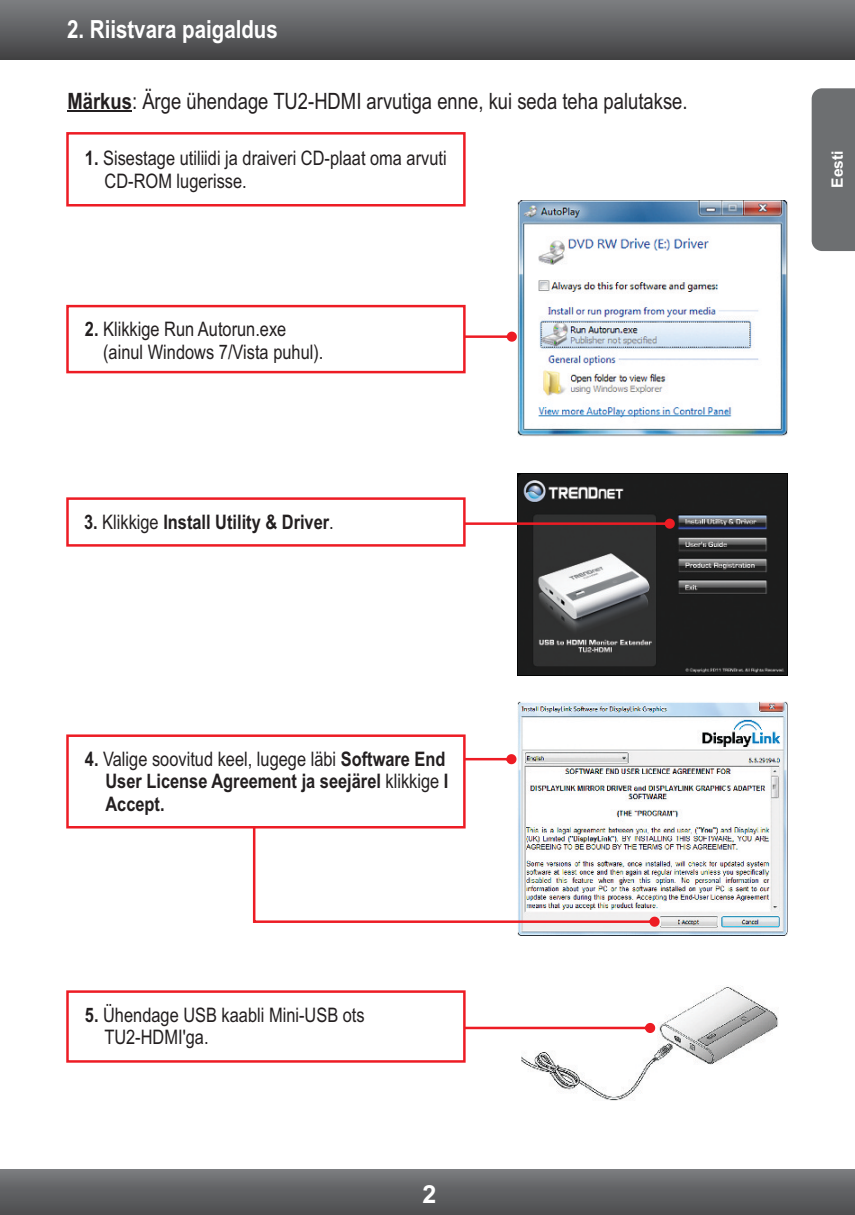
<style>
.page{position:relative;width:855px;height:1215px;background:#fff}
.page>*{position:absolute;margin:0;border:0;box-sizing:border-box;transform-origin:0 0}
.t1{font:700 25px "Arial Narrow";color:#fff}
.t2{font:700 25px "Arial";color:#fff}
.t3{font:22.5px "Arial Narrow";color:#231f20}
.t4{font:20px/22.8px "Arial Narrow";color:#231f20}
.t5{font:700 20px/22.8px "Arial Narrow";color:#231f20}
.t6{font:700 15.5px "Arial";color:#fff}
.s1{font-weight:700}
.s2{font-weight:400}
</style>
<div class="page">
<div style="left:0;top:0;width:855px;height:59px;background:linear-gradient(to bottom,#7d7f82,#434244)"></div>
<div style="left:0;top:1170px;width:855px;height:45px;background:linear-gradient(to bottom,#77797c,#4b4c4e)"></div>
<div style="left:812px;top:88px;width:43px;height:163px;background:#6d6f71"></div>
<svg style="left:66px;top:132px;width:400px;height:75px"></svg>
<hr style="left:68px;top:111px;width:64px;height:1px;background:#231f20">
<img style="left:517px;top:702px;width:270px;height:233px">
<svg style="left:253px;top:796px;width:407px;height:131px"></svg>
<svg style="left:66px;top:734px;width:451px;height:96px"></svg>
<img style="left:526px;top:986px;width:253px;height:114px">
<svg style="left:66px;top:989px;width:589px;height:75px"></svg>
<img style="left:517px;top:201px;width:270px;height:236px">
<svg style="left:66px;top:304px;width:451px;height:70px"></svg>
<img style="left:518px;top:473px;width:270px;height:203px">
<svg style="left:66px;top:496px;width:609px;height:52px"></svg>
<p class="t1" style="left:67px;top:20px;width:212px">2. Riistvara paigaldus</p>
<p class="t3" style="left:68px;top:92px;width:622px"><span class="s1">Märkus</span>: Ärge ühendage TU2-HDMI arvutiga enne, kui seda teha palutakse.</p>
<p class="t4" style="left:105px;top:149px;width:344px;text-indent:-20px"><span class="s1">1.</span> Sisestage utiliidi ja draiveri CD-plaat oma arvuti<br>CD-ROM lugerisse.</p>
<p class="t4" style="left:103px;top:319px;width:222px;text-indent:-18px"><span class="s1">2.</span> Klikkige Run Autorun.exe (ainul Windows 7/Vista puhul).</p>
<p class="t5" style="left:84px;top:512px;width:251px">3. <span class="s2">Klikkige</span> Install Utility &amp; Driver<span class="s2">.</span></p>
<p class="t5" style="left:105px;top:749px;width:345px;text-indent:-21px">4. <span class="s2">Valige soovitud keel, lugege läbi</span> Software End<br>User License Agreement ja seejärel <span class="s2">klikkige</span> I<br>Accept.</p>
<p class="t4" style="left:104px;top:1005px;width:262px;text-indent:-19px"><span class="s1">5.</span> Ühendage USB kaabli Mini-USB ots<br>TU2-HDMI'ga.</p>
<p class="t2" style="left:423px;top:1185px;width:15px">2</p>
<p class="t6" style="left:832px;top:188px;width:39px;rotate:-90deg">Eesti</p>
</div>
